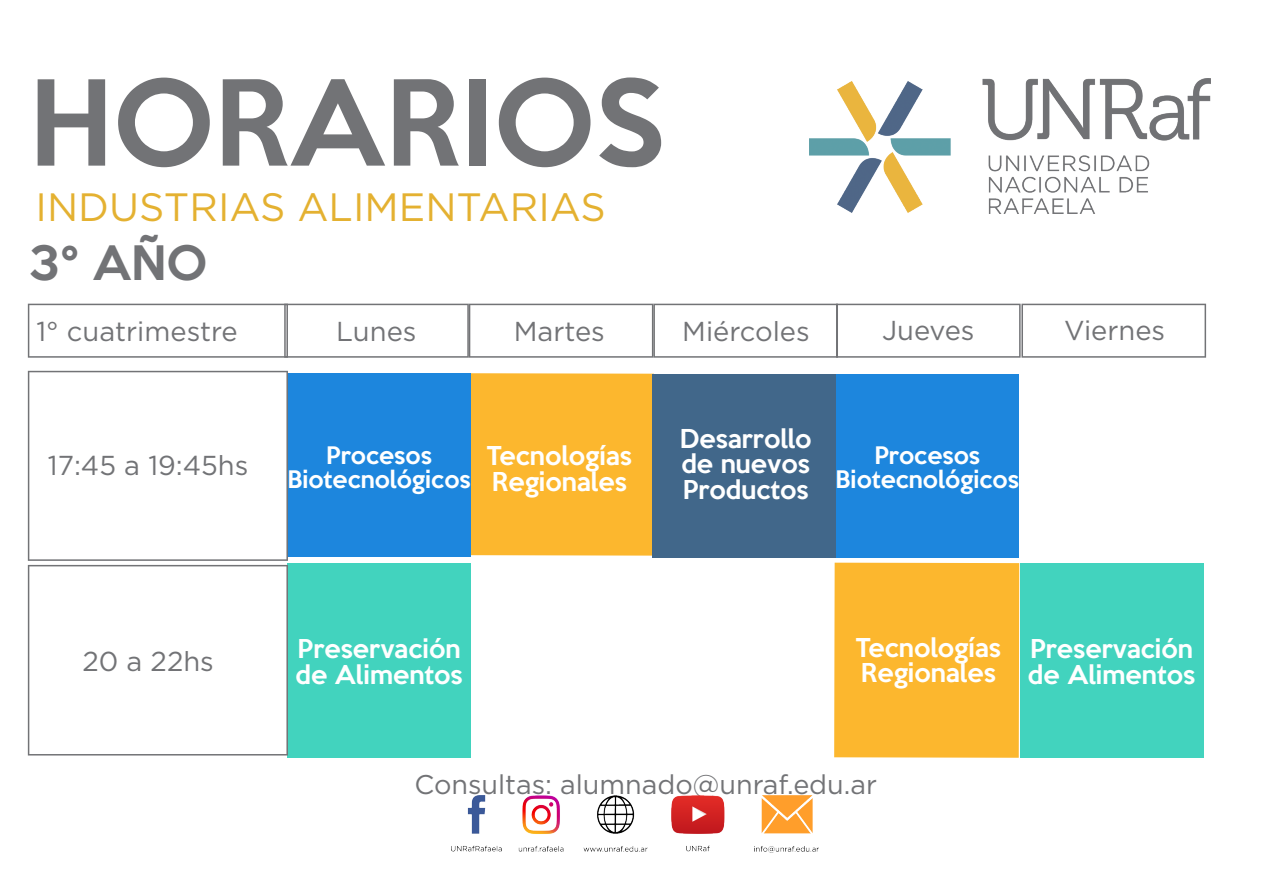
<style>
.page{position:relative;width:1263px;height:893px;background:#fff}
.page>*{position:absolute;margin:0;border:0;box-sizing:border-box;transform-origin:0 0}
.t1{font:500 108px "Keep Calm";color:#727376}
.t2{font:500 43.35px "Keep Calm";color:#727376}
.t3{font:39.45px "Gotham";color:#e4b131}
.t4{font:27.3px "Gotham";color:#727376}
.t5{font:27px "Gotham";color:#727376}
.t6{font:500 23.85px/25.3px "Keep Calm";color:#fff}
.t7{font:500 22.05px/23.5px "Keep Calm";color:#fff;text-align:center}
</style>
<div class="page">
<div style="left:471px;top:373px;width:183px;height:183px;background:#fcb72e"></div>
<div style="left:287px;top:373px;width:184px;height:184px;background:#1d86dd"></div>
<div style="left:835px;top:374px;width:183px;height:183px;background:#1d86dd"></div>
<div style="left:652px;top:374px;width:183px;height:183px;background:#41678a"></div>
<div style="left:287px;top:563px;width:184px;height:194px;background:#42d3be"></div>
<div style="left:834px;top:563px;width:185px;height:195px;background:#fcb72e"></div>
<div style="left:1020px;top:563px;width:183px;height:194px;background:#42d3be"></div>
<img style="left:809px;top:79px;width:401px;height:134px">
<svg style="left:28px;top:371px;width:260px;height:190px"></svg>
<svg style="left:28px;top:565px;width:260px;height:190px"></svg>
<svg style="left:28px;top:304px;width:1178px;height:54px"></svg>
<img style="left:451px;top:796px;width:367px;height:56px">
<h1 class="t1" style="left:29px;top:29px;width:637px">HORARIOS</h1>
<h3 class="t3" style="left:36px;top:182px;width:572px">INDUSTRIAS ALIMENTARIAS</h3>
<h2 class="t2" style="left:29px;top:225px;width:180px">3° AÑO</h2>
<p class="t4" style="left:36px;top:314px;width:203px">1° cuatrimestre</p>
<p class="t4" style="left:336px;top:314px;width:82px">Lunes</p>
<p class="t4" style="left:514px;top:313px;width:93px">Martes</p>
<p class="t4" style="left:682px;top:314px;width:129px">Miércoles</p>
<p class="t4" style="left:882px;top:313px;width:94px">Jueves</p>
<p class="t4" style="left:1064px;top:313px;width:103px">Viernes</p>
<p class="t4" style="left:48px;top:448px;width:202px">17:45 a 19:45hs</p>
<p class="t7" style="left:287px;top:442px;width:185px">Procesos<br>Biotecnológicos</p>
<p class="t6" style="left:486px;top:441px;width:147px">Tecnologías<br>Regionales</p>
<p class="t6" style="left:680px;top:424px;width:133px;text-align:justify">Desarrollo de nuevos Productos</p>
<p class="t7" style="left:836px;top:442px;width:185px">Procesos<br>Biotecnológicos</p>
<p class="t4" style="left:82px;top:644px;width:133px">20 a 22hs</p>
<p class="t6" style="left:295px;top:634px;width:169px">Preservación de Alimentos</p>
<p class="t6" style="left:855px;top:633px;width:147px">Tecnologías<br>Regionales</p>
<p class="t6" style="left:1028px;top:634px;width:169px">Preservación de Alimentos</p>
<p class="t5" style="left:414px;top:767px;width:464px">Consultas: alumnado@unraf.edu.ar</p>
</div>
